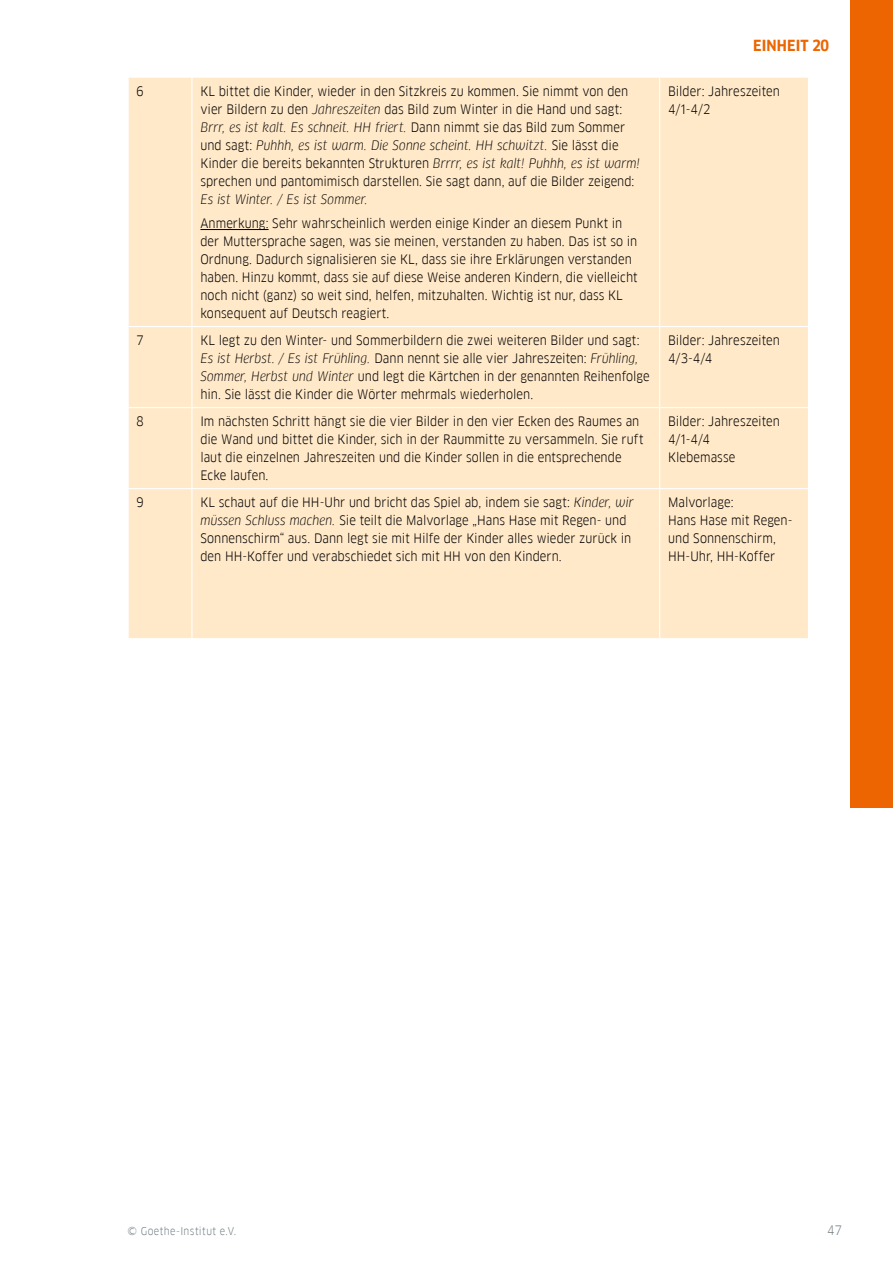
<style>
.page{position:relative;width:893px;height:1263px;background:#fff}
.page>*{position:absolute;margin:0;border:0;box-sizing:border-box;transform-origin:0 0}
.t1{font:700 15px "Goethe FF Clan";letter-spacing:.01em;color:#ec6500}
.t2{font:12.75px/18px "Goethe FF Clan";color:#000}
.t3{font:italic 12.75px "Goethe FF Clan";letter-spacing:.005em;color:#000}
.t4{font:12.75px "Goethe FF Clan";color:#768085}
.t5{font:10.5px "Goethe FF Clan";letter-spacing:.04em;color:#768085}
.s1{font-style:italic}
</style>
<div class="page">
<div style="left:850px;top:0;width:43px;height:808px;background:#ec6500"></div>
<div style="left:129px;top:78px;width:679px;height:560px;background:#ffe9c9"></div>
<hr style="left:191px;top:78px;width:1px;height:248px;background:#fff">
<hr style="left:659px;top:78px;width:1px;height:248px;background:#fff">
<hr style="left:128px;top:326px;width:64px;height:1px;background:#fff">
<hr style="left:192px;top:326px;width:468px;height:1px;background:#fff">
<hr style="left:191px;top:327px;width:1px;height:80px;background:#fff">
<hr style="left:660px;top:326px;width:149px;height:1px;background:#fff">
<hr style="left:659px;top:327px;width:1px;height:80px;background:#fff">
<hr style="left:128px;top:407px;width:64px;height:1px;background:#fff">
<hr style="left:192px;top:407px;width:468px;height:1px;background:#fff">
<hr style="left:191px;top:408px;width:1px;height:80px;background:#fff">
<hr style="left:660px;top:407px;width:149px;height:1px;background:#fff">
<hr style="left:659px;top:408px;width:1px;height:80px;background:#fff">
<hr style="left:128px;top:488px;width:64px;height:1px;background:#fff">
<hr style="left:192px;top:488px;width:468px;height:1px;background:#fff">
<hr style="left:191px;top:489px;width:1px;height:149px;background:#fff">
<hr style="left:660px;top:488px;width:149px;height:1px;background:#fff">
<hr style="left:659px;top:489px;width:1px;height:149px;background:#fff">
<hr style="left:200px;top:229px;width:69px;height:1px;background:#000">
<p class="t2" style="left:137px;top:82px;width:9px">6</p>
<p class="t2" style="left:200px;top:82px;width:441px">KL bittet die Kinder, wieder in den Sitzkreis zu kommen. Sie nimmt von den vier Bildern zu den <span class="s1">Jahreszeiten</span> das Bild zum Winter in die Hand und sagt:<br><span class="s1">Brrr, es ist kalt. Es schneit. HH friert.</span> Dann nimmt sie das Bild zum Sommer und sagt: <span class="s1">Puhhh, es ist warm. Die Sonne scheint. HH schwitzt.</span> Sie lässt die Kinder die bereits bekannten Strukturen <span class="s1">Brrrr, es ist kalt! Puhhh, es ist warm! </span>sprechen und pantomimisch darstellen. Sie sagt dann, auf die Bilder zeigend:</p>
<p class="t3" style="left:200px;top:191px;width:169px">Es ist Winter. / Es ist Sommer.</p>
<p class="t2" style="left:200px;top:214px;width:439px">Anmerkung: Sehr wahrscheinlich werden einige Kinder an diesem Punkt in der Muttersprache sagen, was sie meinen, verstanden zu haben. Das ist so in Ordnung. Dadurch signalisieren sie KL, dass sie ihre Erklärungen verstanden haben. Hinzu kommt, dass sie auf diese Weise anderen Kindern, die vielleicht noch nicht (ganz) so weit sind, helfen, mitzuhalten. Wichtig ist nur, dass KL konsequent auf Deutsch reagiert.</p>
<p class="t1" style="left:753px;top:37px;width:78px">EINHEIT 20</p>
<p class="t2" style="left:668px;top:82px;width:113px">Bilder: Jahreszeiten<br>4/1-4/2</p>
<p class="t2" style="left:137px;top:331px;width:9px">7</p>
<p class="t2" style="left:200px;top:331px;width:451px">KL legt zu den Winter- und Sommerbildern die zwei weiteren Bilder und sagt:<br><span class="s1">Es ist Herbst. / Es ist Frühling.</span> Dann nennt sie alle vier Jahreszeiten: <span class="s1">Frühling, Sommer, Herbst und Winter</span> und legt die Kärtchen in der genannten Reihenfolge hin. Sie lässt die Kinder die Wörter mehrmals wiederholen.</p>
<p class="t2" style="left:668px;top:331px;width:113px">Bilder: Jahreszeiten<br>4/3-4/4</p>
<p class="t2" style="left:137px;top:412px;width:9px">8</p>
<p class="t2" style="left:200px;top:412px;width:444px">Im nächsten Schritt hängt sie die vier Bilder in den vier Ecken des Raumes an die Wand und bittet die Kinder, sich in der Raummitte zu versammeln. Sie ruft laut die einzelnen Jahreszeiten und die Kinder sollen in die entsprechende Ecke laufen.</p>
<p class="t2" style="left:668px;top:412px;width:113px">Bilder: Jahreszeiten<br>4/1-4/4<br>Klebemasse</p>
<p class="t2" style="left:137px;top:494px;width:9px">9</p>
<p class="t2" style="left:200px;top:494px;width:435px">KL schaut auf die HH-Uhr und bricht das Spiel ab, indem sie sagt: <span class="s1">Kinder, wir müssen Schluss machen.</span> Sie teilt die Malvorlage „Hans Hase mit Regen- und Sonnenschirm“ aus. Dann legt sie mit Hilfe der Kinder alles wieder zurück in den HH-Koffer und verabschiedet sich mit HH von den Kindern.</p>
<p class="t2" style="left:668px;top:494px;width:126px">Malvorlage:<br>Hans Hase mit Regen&shy;und Sonnenschirm,<br>HH-Uhr, HH-Koffer</p>
<p class="t5" style="left:128px;top:1225px;width:110px">© Goethe-Institut e.V.</p>
<p class="t4" style="left:827px;top:1223px;width:16px">47</p>
</div>
